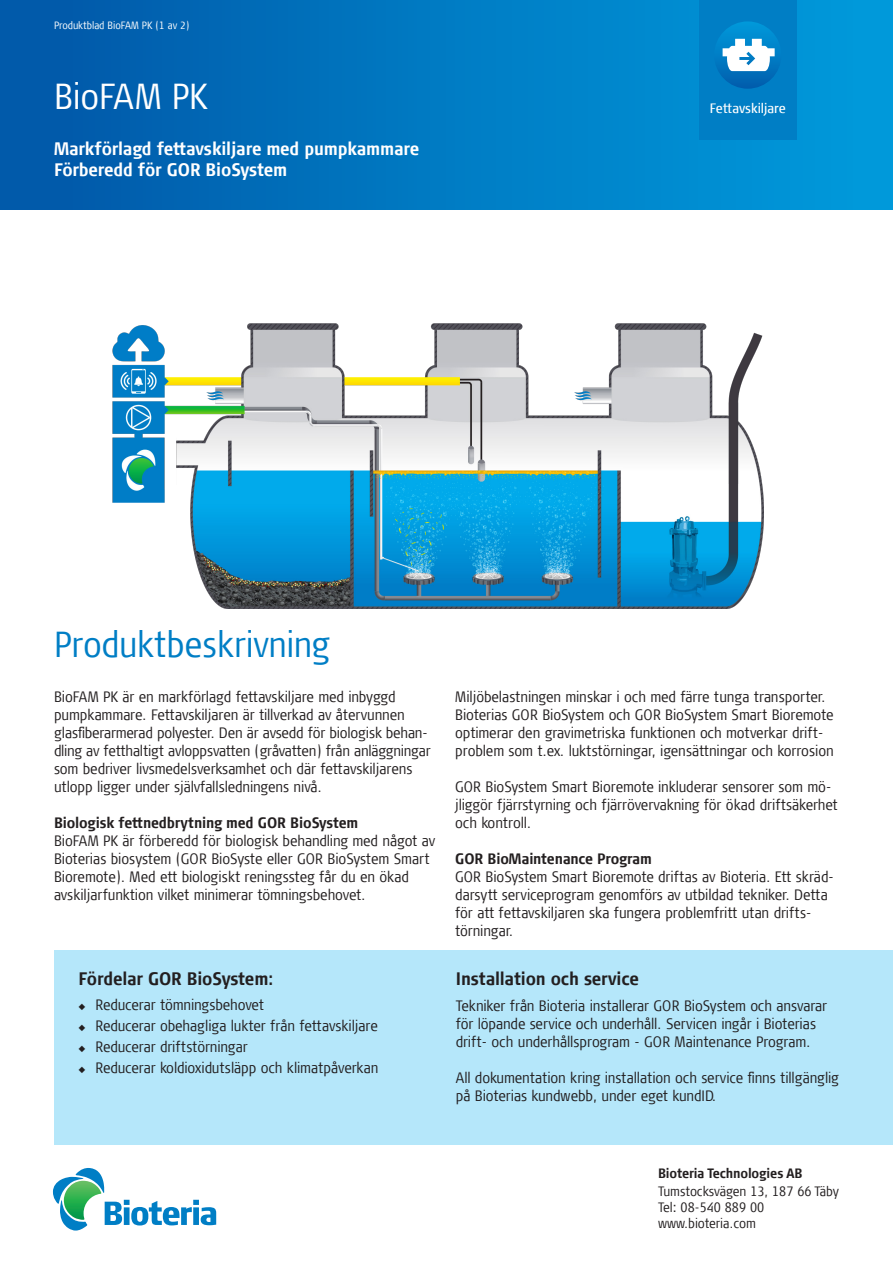
<style>
.page{position:relative;width:893px;height:1263px;background:#fff}
.page>*{position:absolute;margin:0;border:0;box-sizing:border-box;transform-origin:0 0}
.t1{font:300 condensed 36px "Signa Offc Pro";letter-spacing:-.015em;color:#007ec5}
.t2{font:300 condensed 36px "Signa Offc Pro";color:#fff}
.t3{font:700 condensed 18px "Signa Offc Pro";letter-spacing:-.01em;color:#fff}
.t4{font:700 condensed 18px "Signa Offc Pro";letter-spacing:-.01em;color:#231f20}
.t5{font:300 condensed 15px/18px "Signa Offc Pro";letter-spacing:-.01em;color:#231f20}
.t6{font:700 condensed 15px "Signa Offc Pro";letter-spacing:-.01em;color:#231f20}
.t7{font:300 condensed 13.5px/16.2px "Signa Offc Pro";letter-spacing:-.01em;color:#231f20}
.t8{font:700 condensed 13.5px "Signa Offc Pro";letter-spacing:-.01em;color:#231f20}
.t9{font:condensed 13.5px "Signa Offc Pro";letter-spacing:-.01em;color:#fff}
.t10{font:300 condensed 10.5px "Signa Offc Pro";letter-spacing:-.01em;color:#fff}
</style>
<div class="page">
<div style="left:0;top:0;width:893px;height:210px;background:linear-gradient(to right,#0157a8,#009cdd)"></div>
<div style="left:699px;top:0;width:98px;height:140px;background:#007ec5"></div>
<svg style="left:714px;top:21px;width:67px;height:68px"></svg>
<svg style="left:723px;top:39px;width:52px;height:32px"></svg>
<svg style="left:53px;top:1168px;width:163px;height:62px"></svg>
<div style="left:54px;top:951px;width:839px;height:194px;background:#b5e7fa"></div>
<img style="left:112px;top:323px;width:652px;height:286px">
<p class="t10" style="left:54px;top:18px;width:137px">Produktblad BioFAM PK (1 av 2)</p>
<p class="t2" style="left:54px;top:72px;width:156px">BioFAM PK</p>
<p class="t3" style="left:54px;top:136px;width:367px">Markförlagd fettavskiljare med pumpkammare</p>
<p class="t3" style="left:54px;top:158px;width:235px">Förberedd för GOR BioSystem</p>
<p class="t9" style="left:710px;top:99px;width:77px">Fettavskiljare</p>
<p class="t1" style="left:54px;top:620px;width:278px">Produktbeskrivning</p>
<p class="t5" style="left:54px;top:687px;width:378px">BioFAM PK är en markförlagd fettavskiljare med inbyggd pumpkammare. Fettavskiljaren är tillverkad av återvunnen glasfiberarmerad polyester. Den är avsedd för biologisk behan&shy;dling av fetthaltigt avloppsvatten (gråvatten) från anläggningar som bedriver livsmedelsverksamhet och där fettavskiljarens utlopp ligger under självfallsledningens nivå.</p>
<p class="t6" style="left:54px;top:812px;width:306px">Biologisk fettnedbrytning med GOR BioSystem</p>
<p class="t5" style="left:54px;top:831px;width:383px">BioFAM PK är förberedd för biologisk behandling med något av</p>
<p class="t5" style="left:54px;top:849px;width:377px">Bioterias biosystem (GOR BioSyste eller GOR BioSystem Smart</p>
<p class="t5" style="left:54px;top:867px;width:357px">Bioremote). Med ett biologiskt reningssteg får du en ökad</p>
<p class="t5" style="left:54px;top:885px;width:313px">avskiljarfunktion vilket minimerar tömningsbehovet.</p>
<p class="t4" style="left:79px;top:966px;width:197px">Fördelar GOR BioSystem:</p>
<p class="t5" style="left:79px;top:995px;width:187px">◆ Reducerar tömningsbehovet</p>
<p class="t5" style="left:79px;top:1016px;width:301px">◆ Reducerar obehagliga lukter från fettavskiljare</p>
<p class="t5" style="left:79px;top:1037px;width:171px">◆ Reducerar driftstörningar</p>
<p class="t5" style="left:79px;top:1058px;width:301px">◆ Reducerar koldioxidutsläpp och klimatpåverkan</p>
<p class="t5" style="left:455px;top:687px;width:372px">Miljöbelastningen minskar i och med färre tunga transporter.</p>
<p class="t5" style="left:455px;top:705px;width:380px">Bioterias GOR BioSystem och GOR BioSystem Smart Bioremote</p>
<p class="t5" style="left:455px;top:723px;width:380px">optimerar den gravimetriska funktionen och motverkar drift&shy;problem som t.ex. luktstörningar, igensättningar och korrosion</p>
<p class="t5" style="left:455px;top:777px;width:384px">GOR BioSystem Smart Bioremote inkluderar sensorer som mö&shy;jliggör fjärrstyrning och fjärrövervakning för ökad driftsäkerhet och kontroll.</p>
<p class="t6" style="left:455px;top:848px;width:198px">GOR BioMaintenance Program</p>
<p class="t5" style="left:455px;top:867px;width:380px">GOR BioSystem Smart Bioremote driftas av Bioteria. Ett skräd&shy;darsytt serviceprogram genomförs av utbildad tekniker. Detta</p>
<p class="t5" style="left:455px;top:903px;width:358px">för att fettavskiljaren ska fungera problemfritt utan drifts&shy;törningar.</p>
<p class="t4" style="left:456px;top:966px;width:185px">Installation och service</p>
<p class="t5" style="left:456px;top:996px;width:373px">Tekniker från Bioteria installerar GOR BioSystem och ansvarar för löpande service och underhåll. Servicen ingår i Bioterias drift- och underhållsprogram - GOR Maintenance Program.</p>
<p class="t5" style="left:456px;top:1068px;width:385px">All dokumentation kring installation och service finns tillgänglig på Bioterias kundwebb, under eget kundID.</p>
<p class="t8" style="left:658px;top:1164px;width:146px">Bioteria Technologies AB</p>
<p class="t7" style="left:658px;top:1182px;width:182px">Tumstocksvägen 13, 187 66 Täby<br>Tel: 08-540 889 00 www.bioteria.com</p>
</div>
